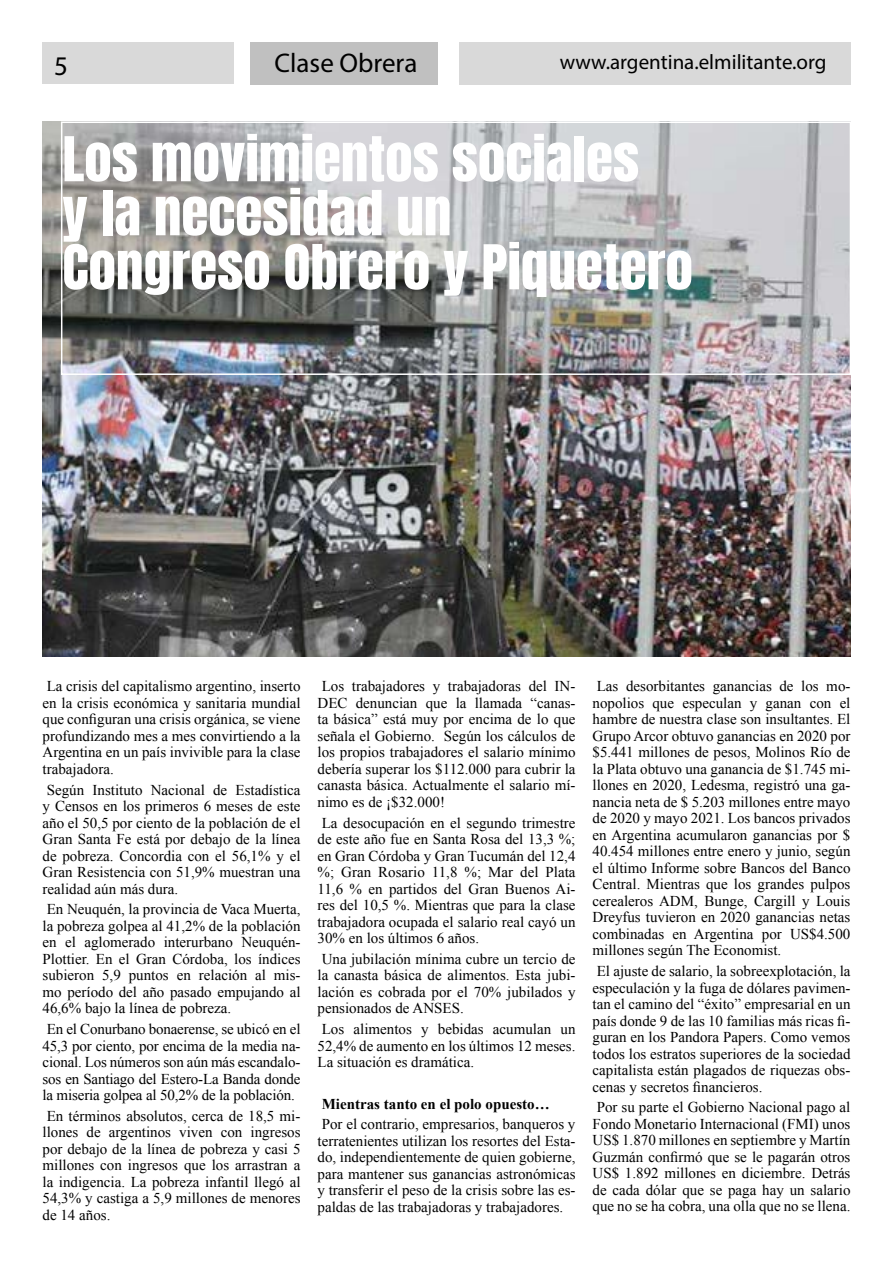
<style>
.page{position:relative;width:893px;height:1263px;background:#fff}
.page>*{position:absolute;margin:0;border:0;box-sizing:border-box;transform-origin:0 0}
.t1{font:52.5px/54px "Anton";color:#fff;scale:1.05 1}
.t2{font:27px "Myriad Pro";color:#000}
.t3{font:21px "Myriad Pro";color:#000}
.t4{font:15px/16.5px "Times New Roman";color:#000;text-align:justify}
.t5{font:700 15px "Times New Roman";color:#000}
</style>
<div class="page">
<div style="left:43px;top:43px;width:191px;height:41px;background:#d9d9d9"></div>
<div style="left:250px;top:43px;width:187px;height:42px;background:#c0c0c0"></div>
<div style="left:459px;top:43px;width:391px;height:42px;background:#d9d9d9"></div>
<img style="left:43px;top:121px;width:807px;height:535px">
<div style="left:61px;top:121px;width:790px;height:254px;border:2px solid #fff"></div>
<h2 class="t2" style="left:54px;top:50px;width:15px">5</h2>
<h2 class="t2" style="left:275px;top:46px;width:144px">Clase Obrera</h2>
<h3 class="t3" style="left:560px;top:49px;width:268px">www.argentina.elmilitante.org</h3>
<h1 class="t1" style="left:62px;top:136px;width:602px">Los movimientos sociales<br>y la necesidad un<br>Congreso Obrero y Piquetero</h1>
<p class="t4" style="left:43px;top:678px;width:259px">La crisis del capitalismo argentino, inserto en la crisis económica y sanitaria mundial que configuran una crisis orgánica, se viene profundizando mes a mes convirtiendo a la Argentina en un país invivible para la clase trabajadora.</p>
<p class="t4" style="left:43px;top:781px;width:259px">Según Instituto Nacional de Estadística y Censos en los primeros 6 meses de este año el 50,5 por ciento de la población de el Gran Santa Fe está por debajo de la línea de pobreza. Concordia con el 56,1% y el Gran Resistencia con 51,9% muestran una realidad aún más dura.</p>
<p class="t4" style="left:43px;top:901px;width:259px">En Neuquén, la provincia de Vaca Muerta, la pobreza golpea al 41,2% de la población en el aglomerado interurbano Neuquén-Plottier. En el Gran Córdoba, los índices subieron 5,9 puntos en relación al mis&shy;mo período del año pasado empujando al 46,6% bajo la línea de pobreza.</p>
<p class="t4" style="left:43px;top:1020px;width:260px">En el Conurbano bonaerense, se ubicó en el 45,3 por ciento, por encima de la media na&shy;cional. Los números son aún más escandalo&shy;sos en Santiago del Estero-La Banda donde la miseria golpea al 50,2% de la población.</p>
<p class="t4" style="left:43px;top:1107px;width:259px">En términos absolutos, cerca de 18,5 mi&shy;llones de argentinos viven con ingresos por debajo de la línea de pobreza y casi 5 millones con ingresos que los arrastran a la indigencia. La pobreza infantil llegó al 54,3% y castiga a 5,9 millones de menores de 14 años.</p>
<p class="t4" style="left:317px;top:678px;width:259px">Los trabajadores y trabajadoras del IN-DEC denuncian que la llamada “canas&shy;ta básica” está muy por encima de lo que señala el Gobierno. Según los cálculos de los propios trabajadores el salario mínimo debería superar los $112.000 para cubrir la canasta básica. Actualmente el salario mí&shy;nimo es de ¡$32.000!</p>
<p class="t4" style="left:317px;top:814px;width:259px">La desocupación en el segundo trimestre de este año fue en Santa Rosa del 13,3 %; en Gran Córdoba y Gran Tucumán del 12,4 %; Gran Rosario 11,8 %; Mar del Plata 11,6 % en partidos del Gran Buenos Ai&shy;res del 10,5 %. Mientras que para la clase trabajadora ocupada el salario real cayó un 30% en los últimos 6 años.</p>
<p class="t4" style="left:317px;top:950px;width:259px">Una jubilación mínima cubre un tercio de la canasta básica de alimentos. Esta jubi&shy;lación es cobrada por el 70% jubilados y pensionados de ANSES.</p>
<p class="t4" style="left:317px;top:1020px;width:259px">Los alimentos y bebidas acumulan un 52,4% de aumento en los últimos 12 meses.<br>La situación es dramática.</p>
<p class="t5" style="left:322px;top:1093px;width:229px">Mientras tanto en el polo opuesto…</p>
<p class="t4" style="left:317px;top:1116px;width:259px">Por el contrario, empresarios, banqueros y terratenientes utilizan los resortes del Esta&shy;do, independientemente de quien gobierne, para mantener sus ganancias astronómicas y transferir el peso de la crisis sobre las es&shy;paldas de las trabajadoras y trabajadores.</p>
<p class="t4" style="left:592px;top:678px;width:259px">Las desorbitantes ganancias de los mo&shy;nopolios que especulan y ganan con el hambre de nuestra clase son insultantes. El Grupo Arcor obtuvo ganancias en 2020 por $5.441 millones de pesos, Molinos Río de la Plata obtuvo una ganancia de $1.745 mi&shy;llones en 2020, Ledesma, registró una ga&shy;nancia neta de $ 5.203 millones entre mayo de 2020 y mayo 2021. Los bancos privados en Argentina acumularon ganancias por $ 40.454 millones entre enero y junio, según el último Informe sobre Bancos del Banco Central. Mientras que los grandes pulpos cerealeros ADM, Bunge, Cargill y Louis Dreyfus tuvieron en 2020 ganancias netas combinadas en Argentina por US$4.500 millones según The Economist.</p>
<p class="t4" style="left:592px;top:962px;width:259px">El ajuste de salario, la sobreexplotación, la especulación y la fuga de dólares pavimen&shy;tan el camino del “éxito” empresarial en un país donde 9 de las 10 familias más ricas fi&shy;guran en los Pandora Papers. Como vemos todos los estratos superiores de la sociedad capitalista están plagados de riquezas obs&shy;cenas y secretos financieros.</p>
<p class="t4" style="left:592px;top:1099px;width:259px">Por su parte el Gobierno Nacional pago al Fondo Monetario Internacional (FMI) unos US$ 1.870 millones en septiembre y Martín Guzmán confirmó que se le pagarán otros US$ 1.892 millones en diciembre. Detrás de cada dólar que se paga hay un salario que no se ha cobra, una olla que no se llena.</p>
</div>
